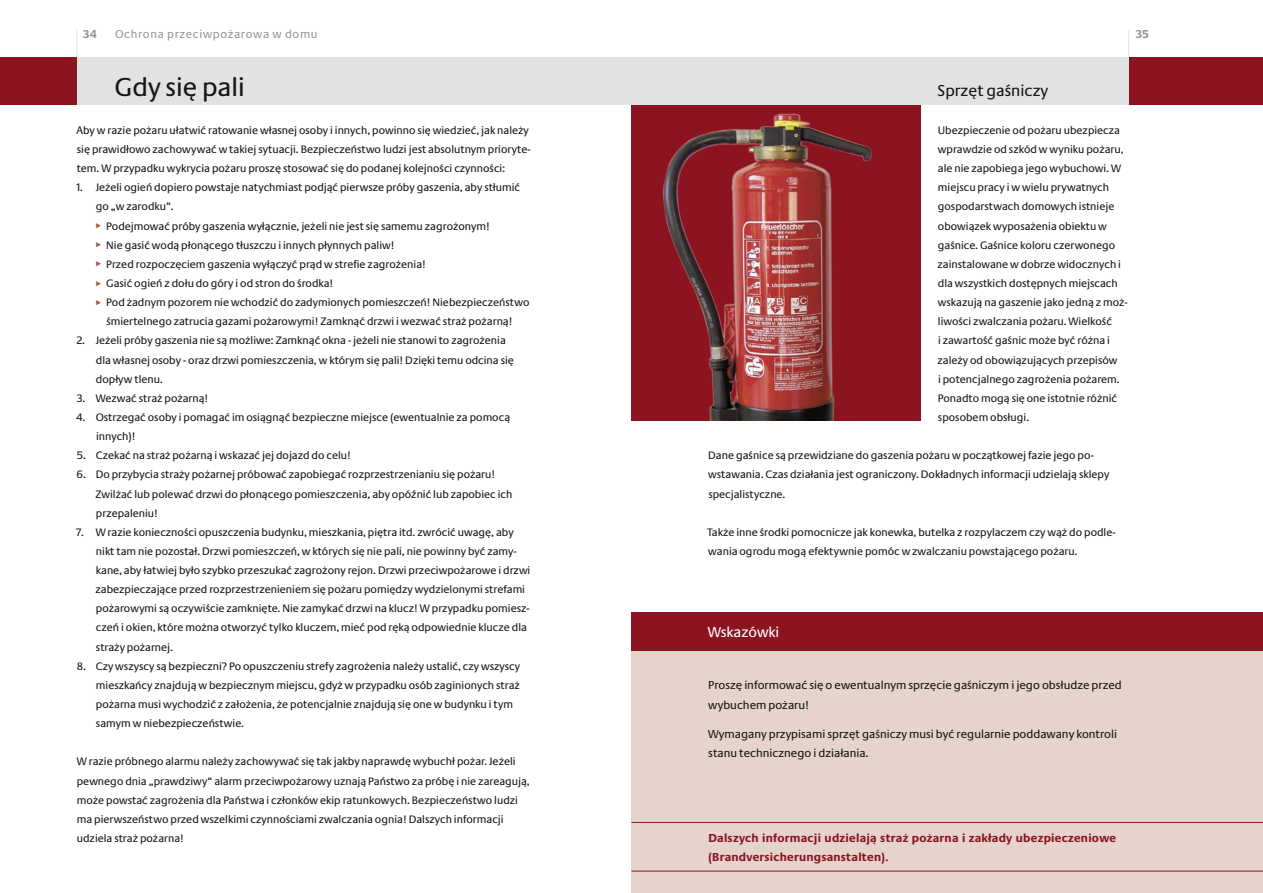
<style>
.page{position:relative;width:1263px;height:893px;background:#fff}
.page>*{position:absolute;margin:0;border:0;box-sizing:border-box;transform-origin:0 0}
.head_1_Einzug{font:27px "Neue Praxis CE";color:#181716}
.head_2{font:16.5px "Neue Praxis CE";color:#181716}
.Infobox_Headline{font:15px "Neue Praxis CE";color:#fff}
.Infobox_GT{font:12px/19.2px "Neue Praxis CE";color:#181716}
.Infobox_Schlagzeile{font:700 12px/19.2px "Neue Praxis CE";letter-spacing:.02em;color:#8b1420}
.t1{font:12px "Neue Praxis CE";letter-spacing:.05em;color:#969898}
.t2{font:700 12px "Neue Praxis";color:#969898}
.GT_ohne_Einzug{font:11.25px/19.2px "Neue Praxis CE";color:#181716}
.GT_Vorschub_2_5{font:11.25px/19.2px "Neue Praxis CE";color:#181716}
</style>
<div class="page">
<div style="left:77px;top:57px;width:554px;height:48px;background:#e1e2e2"></div>
<div style="left:0;top:57px;width:77px;height:48px;background:#8b1420"></div>
<svg style="left:77px;top:30px;width:1px;height:27px"></svg>
<div style="left:631px;top:57px;width:498px;height:48px;background:#e1e2e2"></div>
<div style="left:1129px;top:57px;width:134px;height:48px;background:#8b1420"></div>
<svg style="left:1128px;top:30px;width:1px;height:27px"></svg>
<img style="left:631px;top:105px;width:290px;height:316px">
<div style="left:631px;top:612px;width:632px;height:281px;background:#e5d3cc"></div>
<div style="left:631px;top:612px;width:632px;height:39px;background:#8b1420"></div>
<hr style="left:631px;top:822px;width:632px;height:1px;background:#8b1420">
<hr style="left:631px;top:871px;width:632px;height:1px;background:#8b1420">
<p class="t2" style="left:83px;top:27px;width:15px">34</p>
<p class="t1" style="left:115px;top:27px;width:204px">Ochrona przeciwpożarowa w domu</p>
<p class="t2" style="left:1136px;top:27px;width:15px">35</p>
<h1 class="head_1_Einzug" style="left:115px;top:70px;width:132px">Gdy się pali</h1>
<p class="GT_ohne_Einzug" style="left:77px;top:120px;width:456px">Aby w razie pożaru ułatwić ratowanie własnej osoby i innych, powinno się wiedzieć, jak należy się prawidłowo zachowywać w takiej sytuacji. Bezpieczeństwo ludzi jest absolutnym prioryte&shy;tem. W przypadku wykrycia pożaru proszę stosować się do podanej kolejności czynności:</p>
<p class="GT_ohne_Einzug" style="left:96px;top:178px;width:426px;text-indent:-19px">1. Jeżeli ogień dopiero powstaje natychmiast podjąć pierwsze próby gaszenia, aby stłumić go „w zarodku“.</p>
<p class="GT_ohne_Einzug" style="left:106px;top:216px;width:385px">Podejmować próby gaszenia wyłącznie, jeżeli nie jest się samemu zagrożonym!</p>
<p class="GT_ohne_Einzug" style="left:106px;top:235px;width:290px">Nie gasić wodą płonącego tłuszczu i innych płynnych paliw!</p>
<p class="GT_ohne_Einzug" style="left:106px;top:254px;width:321px">Przed rozpoczęciem gaszenia wyłączyć prąd w strefie zagrożenia!</p>
<p class="GT_ohne_Einzug" style="left:106px;top:274px;width:229px">Gasić ogień z dołu do góry i od stron do środka!</p>
<p class="GT_ohne_Einzug" style="left:106px;top:293px;width:425px">Pod żadnym pozorem nie wchodzić do zadymionych pomieszczeń! Niebezpieczeństwo śmiertelnego zatrucia gazami pożarowymi! Zamknąć drzwi i wezwać straż pożarną!</p>
<p class="GT_ohne_Einzug" style="left:96px;top:331px;width:419px;text-indent:-19px">2. Jeżeli próby gaszenia nie są możliwe: Zamknąć okna - jeżeli nie stanowi to zagrożenia dla własnej osoby - oraz drzwi pomieszczenia, w którym się pali! Dzięki temu odcina się dopływ tlenu.</p>
<p class="GT_ohne_Einzug" style="left:77px;top:388px;width:133px">3. Wezwać straż pożarną!</p>
<p class="GT_ohne_Einzug" style="left:96px;top:407px;width:416px;text-indent:-20px">4. Ostrzegać osoby i pomagać im osiągnąć bezpieczne miejsce (ewentualnie za pomocą innych)!</p>
<p class="GT_ohne_Einzug" style="left:77px;top:446px;width:276px">5. Czekać na straż pożarną i wskazać jej dojazd do celu!</p>
<p class="GT_ohne_Einzug" style="left:95px;top:465px;width:419px;text-indent:-19px">6. Do przybycia straży pożarnej próbować zapobiegać rozprzestrzenianiu się pożaru!<br>Zwilżać lub polewać drzwi do płonącego pomieszczenia, aby opóźnić lub zapobiec ich przepaleniu!</p>
<p class="GT_ohne_Einzug" style="left:96px;top:522px;width:436px;text-indent:-19px">7. W razie konieczności opuszczenia budynku, mieszkania, piętra itd. zwrócić uwagę, aby nikt tam nie pozostał. Drzwi pomieszczeń, w których się nie pali, nie powinny być zamy&shy;kane, aby łatwiej było szybko przeszukać zagrożony rejon. Drzwi przeciwpożarowe i drzwi zabezpieczające przed rozprzestrzenieniem się pożaru pomiędzy wydzielonymi strefami pożarowymi są oczywiście zamknięte. Nie zamykać drzwi na klucz! W przypadku pomiesz&shy;czeń i okien, które można otworzyć tylko kluczem, mieć pod ręką odpowiednie klucze dla straży pożarnej.</p>
<p class="GT_ohne_Einzug" style="left:96px;top:656px;width:426px;text-indent:-19px">8. Czy wszyscy są bezpieczni? Po opuszczeniu strefy zagrożenia należy ustalić, czy wszyscy mieszkańcy znajdują w bezpiecznym miejscu, gdyż w przypadku osób zaginionych straż pożarna musi wychodzić z założenia, że potencjalnie znajdują się one w budynku i tym samym w niebezpieczeństwie.</p>
<p class="GT_Vorschub_2_5" style="left:77px;top:752px;width:454px">W razie próbnego alarmu należy zachowywać się tak jakby naprawdę wybuchł pożar. Jeżeli pewnego dnia „prawdziwy“ alarm przeciwpożarowy uznają Państwo za próbę i nie zareagują, może powstać zagrożenia dla Państwa i członków ekip ratunkowych. Bezpieczeństwo ludzi ma pierwszeństwo przed wszelkimi czynnościami zwalczania ognia! Dalszych informacji udziela straż pożarna!</p>
<h2 class="head_2" style="left:937px;top:80px;width:112px">Sprzęt gaśniczy</h2>
<p class="GT_ohne_Einzug" style="left:937px;top:120px;width:192px">Ubezpieczenie od pożaru ubezpiecza wprawdzie od szkód w wyniku pożaru, ale nie zapobiega jego wybuchowi. W miejscu pracy i w wielu prywatnych gospodarstwach domowych istnieje obowiązek wyposażenia obiektu w gaśnice. Gaśnice koloru czerwonego zainstalowane w dobrze widocznych i dla wszystkich dostępnych miejscach wskazują na gaszenie jako jedną z moż&shy;liwości zwalczania pożaru. Wielkość<br>i zawartość gaśnic może być różna i zależy od obowiązujących przepisów<br>i potencjalnego zagrożenia pożarem.<br>Ponadto mogą się one istotnie różnić sposobem obsługi.</p>
<p class="GT_ohne_Einzug" style="left:708px;top:446px;width:403px">Dane gaśnice są przewidziane do gaszenia pożaru w początkowej fazie jego po&shy;wstawania. Czas działania jest ograniczony. Dokładnych informacji udzielają sklepy specjalistyczne.</p>
<p class="GT_ohne_Einzug" style="left:707px;top:522px;width:410px">Także inne środki pomocnicze jak konewka, butelka z rozpylaczem czy wąż do podle&shy;wania ogrodu mogą efektywnie pomóc w zwalczaniu powstającego pożaru.</p>
<p class="Infobox_Headline" style="left:708px;top:623px;width:73px">Wskazówki</p>
<p class="Infobox_GT" style="left:708px;top:676px;width:415px">Proszę informować się o ewentualnym sprzęcie gaśniczym i jego obsłudze przed wybuchem pożaru!</p>
<p class="Infobox_GT" style="left:708px;top:724px;width:410px">Wymagany przypisami sprzęt gaśniczy musi być regularnie poddawany kontroli stanu technicznego i działania.</p>
<p class="Infobox_Schlagzeile" style="left:708px;top:828px;width:409px">Dalszych informacji udzielają straż pożarna i zakłady ubezpieczeniowe (Brandversicherungsanstalten).</p>
</div>
